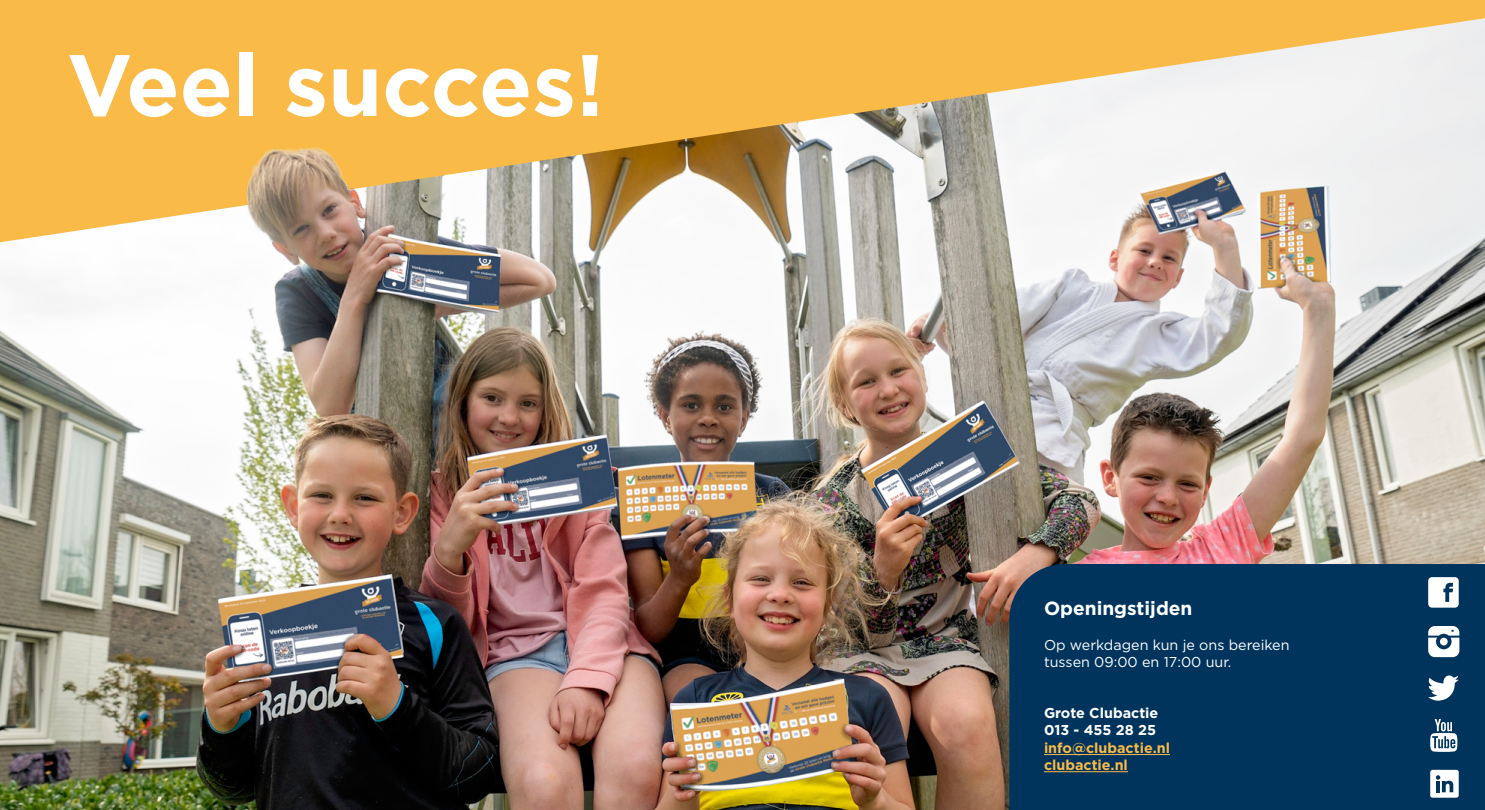
<style>
.page{position:relative;width:1485px;height:810px;background:#fff}
.page>*{position:absolute;margin:0;border:0;box-sizing:border-box;transform-origin:0 0}
.t1{font:700 87px "Gotham";color:#fff}
.t2{font:700 19.05px "Gotham";color:#fff}
.t3{font:14.33px/17.2px "Gotham";color:#fff}
.t4{font:700 14.33px/17.2px "Gotham";color:#f9ba48}
.t5{font:700 14.33px/17.2px "Gotham";color:#fff}
</style>
<div class="page">
<img style="left:0;top:242px;width:1485px;height:568px">
<div style="left:1009px;top:564px;width:476px;height:246px;background:#00345c"></div>
<hr style="left:1044px;top:754px;width:126px;height:1px;background:#f9ba48">
<hr style="left:1044px;top:772px;width:84px;height:1px;background:#f9ba48">
<svg style="left:1428px;top:577px;width:31px;height:31px"></svg>
<svg style="left:1428px;top:626px;width:31px;height:31px"></svg>
<svg style="left:1428px;top:675px;width:31px;height:26px"></svg>
<svg style="left:1430px;top:719px;width:27px;height:33px"></svg>
<div style="left:1430px;top:770px;width:29px;height:28px;background:#fff;border-radius:2px"></div>
<svg style="left:1436px;top:775px;width:17px;height:17px"></svg>
<svg style="left:0;top:0;width:1485px;height:242px;fill:#f9ba48"></svg>
<img style="left:191px;top:122px;width:226px;height:176px">
<h1 class="t1" style="left:67px;top:35px;width:539px">Veel succes!</h1>
<h2 class="t2" style="left:1044px;top:598px;width:150px">Openingstijden</h2>
<p class="t3" style="left:1044px;top:636px;width:247px">Op werkdagen kun je ons bereiken tussen 09:00 en 17:00 uur.</p>
<p class="t5" style="left:1044px;top:704px;width:116px">Grote Clubactie<br>013 - 455 28 25</p>
<p class="t4" style="left:1044px;top:739px;width:128px">info@clubactie.nl clubactie.nl</p>
</div>
